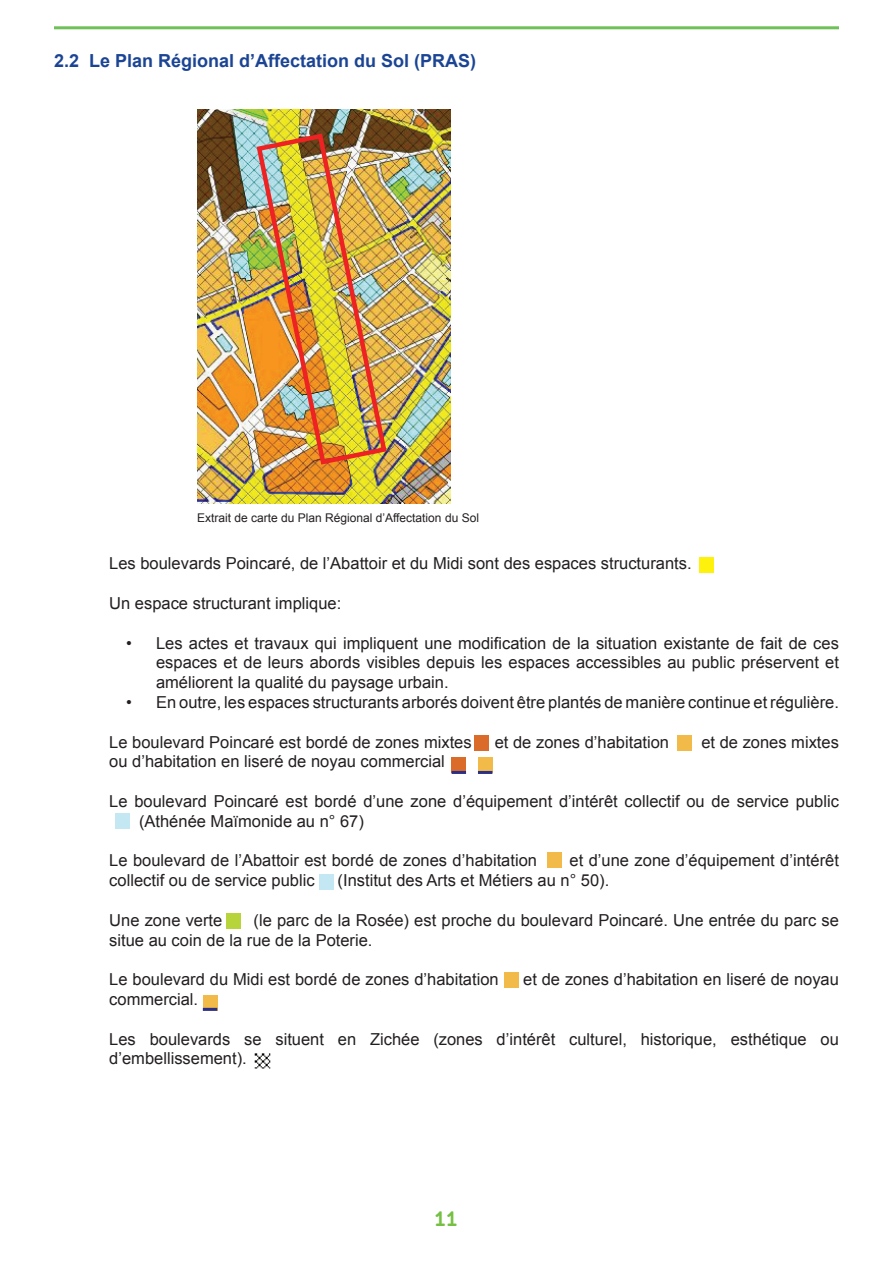
<style>
.page{position:relative;width:893px;height:1263px;background:#fff}
.page>*{position:absolute;margin:0;border:0;box-sizing:border-box;transform-origin:0 0}
.t1{font:700 21px "Merkury";color:#75c043}
.t2{font:700 18px "Arial";color:#1b4594}
.t3{font:16.5px/19.8px "Arial";color:#231f20}
.t4{font:12px "Arial";color:#231f20}
</style>
<div class="page">
<img style="left:198px;top:109px;width:252px;height:394px">
<img style="left:254px;top:131px;width:135px;height:336px">
<hr style="left:54px;top:26px;width:785px;height:3px;background:#6fc058">
<div style="left:699px;top:557px;width:14px;height:16px;background:#fef10b"></div>
<div style="left:115px;top:814px;width:14px;height:15px;background:#c3e8f3"></div>
<div style="left:319px;top:874px;width:15px;height:16px;background:#c3e8f3"></div>
<div style="left:226px;top:913px;width:15px;height:16px;background:#b7d43b"></div>
<div style="left:677px;top:736px;width:14px;height:15px;background:#f1ba49"></div>
<div style="left:547px;top:853px;width:14px;height:15px;background:#f1ba49"></div>
<div style="left:504px;top:972px;width:14px;height:16px;background:#f1ba49"></div>
<div style="left:478px;top:757px;width:14px;height:15px;background:#f1ba49"></div>
<div style="left:203px;top:995px;width:14px;height:15px;background:#f1ba49"></div>
<div style="left:475px;top:736px;width:14px;height:15px;background:#db6b29"></div>
<div style="left:452px;top:757px;width:14px;height:15px;background:#db6b29"></div>
<img style="left:254px;top:1053px;width:17px;height:16px">
<hr style="left:452px;top:771px;width:14px;height:3px;background:#2a2f87">
<hr style="left:478px;top:771px;width:14px;height:3px;background:#2a2f87">
<hr style="left:203px;top:1008px;width:14px;height:3px;background:#2a2f87">
<p class="t2" style="left:54px;top:49px;width:424px">2.2 Le Plan Régional d’Affectation du Sol (PRAS)</p>
<p class="t4" style="left:197px;top:510px;width:283px">Extrait de carte du Plan Régional d’Affectation du Sol</p>
<p class="t3" style="left:109px;top:554px;width:584px">Les boulevards Poincaré, de l’Abattoir et du Midi sont des espaces structurants.</p>
<p class="t3" style="left:109px;top:593px;width:234px">Un espace structurant implique:</p>
<p class="t3" style="left:156px;top:633px;width:684px;text-align:justify;text-indent:-30px">• Les actes et travaux qui impliquent une modification de la situation existante de fait de ces espaces et de leurs abords visibles depuis les espaces accessibles au public préservent et améliorent la qualité du paysage urbain.</p>
<p class="t3" style="left:126px;top:692px;width:714px">• En outre, les espaces structurants arborés doivent être plantés de manière continue et régulière.</p>
<p class="t3" style="left:109px;top:732px;width:364px">Le boulevard Poincaré est bordé de zones mixtes</p>
<p class="t3" style="left:495px;top:732px;width:176px">et de zones d’habitation</p>
<p class="t3" style="left:701px;top:732px;width:139px">et de zones mixtes</p>
<p class="t3" style="left:109px;top:752px;width:337px">ou d’habitation en liseré de noyau commercial</p>
<p class="t3" style="left:139px;top:791px;width:701px;text-indent:-30px">Le boulevard Poincaré est bordé d’une zone d’équipement d’intérêt collectif ou de service public (Athénée Maïmonide au n° 67)</p>
<p class="t3" style="left:109px;top:851px;width:429px">Le boulevard de l’Abattoir est bordé de zones d’habitation</p>
<p class="t3" style="left:570px;top:851px;width:271px">et d’une zone d’équipement d’intérêt</p>
<p class="t3" style="left:109px;top:871px;width:207px">collectif ou de service public</p>
<p class="t3" style="left:338px;top:871px;width:273px">(Institut des Arts et Métiers au n° 50).</p>
<p class="t3" style="left:109px;top:910px;width:115px">Une zone verte</p>
<p class="t3" style="left:109px;top:910px;width:731px;text-indent:144px">(le parc de la Rosée) est proche du boulevard Poincaré. Une entrée du parc se situe au coin de la rue de la Poterie.</p>
<p class="t3" style="left:109px;top:970px;width:391px">Le boulevard du Midi est bordé de zones d’habitation</p>
<p class="t3" style="left:523px;top:970px;width:317px">et de zones d’habitation en liseré de noyau</p>
<p class="t3" style="left:109px;top:989px;width:90px">commercial.</p>
<p class="t3" style="left:109px;top:1029px;width:731px">Les boulevards se situent en Zichée (zones d’intérêt culturel, historique, esthétique ou d’embellissement).</p>
<p class="t1" style="left:434px;top:1203px;width:25px">11</p>
</div>
